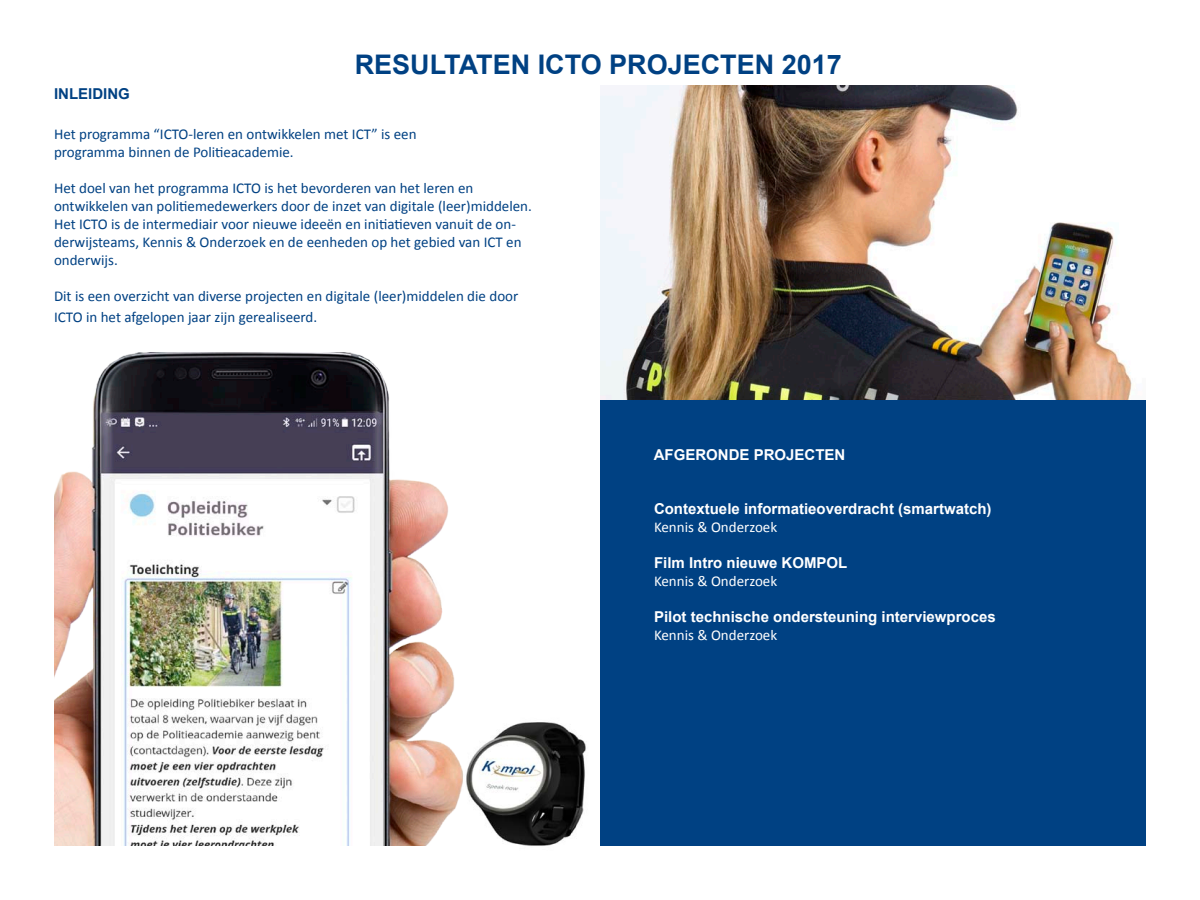
<style>
.page{position:relative;width:1200px;height:900px;background:#fff}
.page>*{position:absolute;margin:0;border:0;box-sizing:border-box;transform-origin:0 0}
.t1{font:700 27px "Arial";color:#004183}
.t2{font:15px/18px "Calibri";color:#004183}
.t3{font:700 15px "Arial";color:#fff}
.t4{font:15px "Calibri";color:#fff}
.t5{font:700 15px "Arial";color:#004183}
</style>
<div class="page">
<div style="left:600px;top:90px;width:546px;height:756px;background:#004183"></div>
<img style="left:600px;top:86px;width:546px;height:313px">
<img style="left:502px;top:722px;width:84px;height:124px">
<img style="left:54px;top:352px;width:448px;height:494px">
<p class="t1" style="left:355px;top:46px;width:489px">RESULTATEN ICTO PROJECTEN 2017</p>
<p class="t5" style="left:54px;top:84px;width:77px">INLEIDING</p>
<p class="t2" style="left:54px;top:125px;width:364px">Het programma “ICTO-leren en ontwikkelen met ICT” is een programma binnen de Politieacademie.</p>
<p class="t2" style="left:54px;top:179px;width:479px">Het doel van het programma ICTO is het bevorderen van het leren en ontwikkelen van politiemedewerkers door de inzet van digitale (leer)middelen.<br>Het ICTO is de intermediair voor nieuwe ideeën en initiatieven vanuit de on&shy;derwijsteams, Kennis &amp; Onderzoek en de eenheden op het gebied van ICT en onderwijs.</p>
<p class="t2" style="left:54px;top:285px;width:466px;line-height:21.6px">Dit is een overzicht van diverse projecten en digitale (leer)middelen die door<br>ICTO in het afgelopen jaar zijn gerealiseerd.</p>
<p class="t3" style="left:654px;top:445px;width:193px">AFGERONDE PROJECTEN</p>
<p class="t3" style="left:654px;top:498px;width:339px">Contextuele informatieoverdracht (smartwatch)</p>
<p class="t4" style="left:654px;top:517px;width:125px">Kennis &amp; Onderzoek</p>
<p class="t3" style="left:654px;top:552px;width:195px">Film Intro nieuwe KOMPOL</p>
<p class="t4" style="left:654px;top:571px;width:125px">Kennis &amp; Onderzoek</p>
<p class="t3" style="left:654px;top:606px;width:343px">Pilot technische ondersteuning interviewproces</p>
<p class="t4" style="left:654px;top:625px;width:125px">Kennis &amp; Onderzoek</p>
</div>
